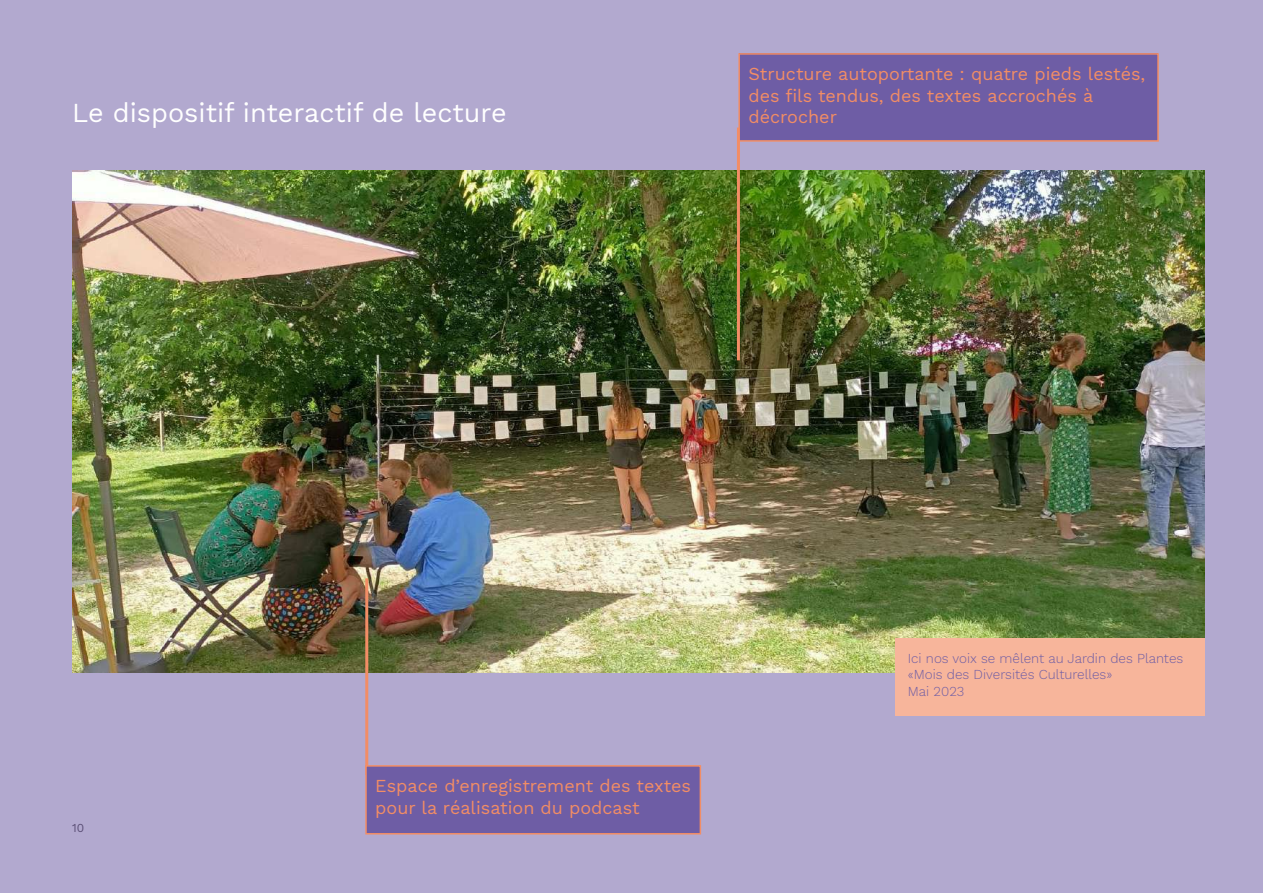
<style>
.page{position:relative;width:1263px;height:893px;background:#b2a9cf}
.page>*{position:absolute;margin:0;border:0;box-sizing:border-box;transform-origin:0 0}
.t1{font:27px "Work Sans";color:#fff}
.t2{font:18px/21.6px "Work Sans";color:#f28d65}
.t3{font:300 13.5px/16.2px "Work Sans";color:#6e5da5}
.t4{font:12px "Work Sans";color:#231f20}
</style>
<div class="page">
<img style="left:72px;top:170px;width:1132px;height:502px">
<hr style="left:365px;top:578px;width:3px;height:197px;background:#f28d65">
<div style="left:366px;top:766px;width:334px;height:68px;background:#6e5da5"></div>
<div style="left:365px;top:765px;width:336px;height:69px;border:2px solid #f28d65"></div>
<hr style="left:737px;top:128px;width:3px;height:232px;background:#f28d65">
<div style="left:739px;top:54px;width:419px;height:87px;background:#6e5da5"></div>
<div style="left:738px;top:53px;width:421px;height:89px;border:2px solid #f28d65"></div>
<div style="left:895px;top:638px;width:309px;height:77px;background:#f7b59b"></div>
<h1 class="t1" style="left:72px;top:93px;width:436px">Le dispositif interactif de lecture</h1>
<p class="t2" style="left:748px;top:62px;width:398px">Structure autoportante : quatre pieds lestés, des fils tendus, des textes accrochés à décrocher</p>
<p class="t4" style="left:72px;top:819px;width:14px">10</p>
<p class="t2" style="left:375px;top:774px;width:317px">Espace d’enregistrement des textes pour la réalisation du podcast</p>
<p class="t3" style="left:908px;top:650px;width:277px">Ici nos voix se mêlent au Jardin des Plantes «Mois des Diversités Culturelles»<br>Mai 2023</p>
</div>
